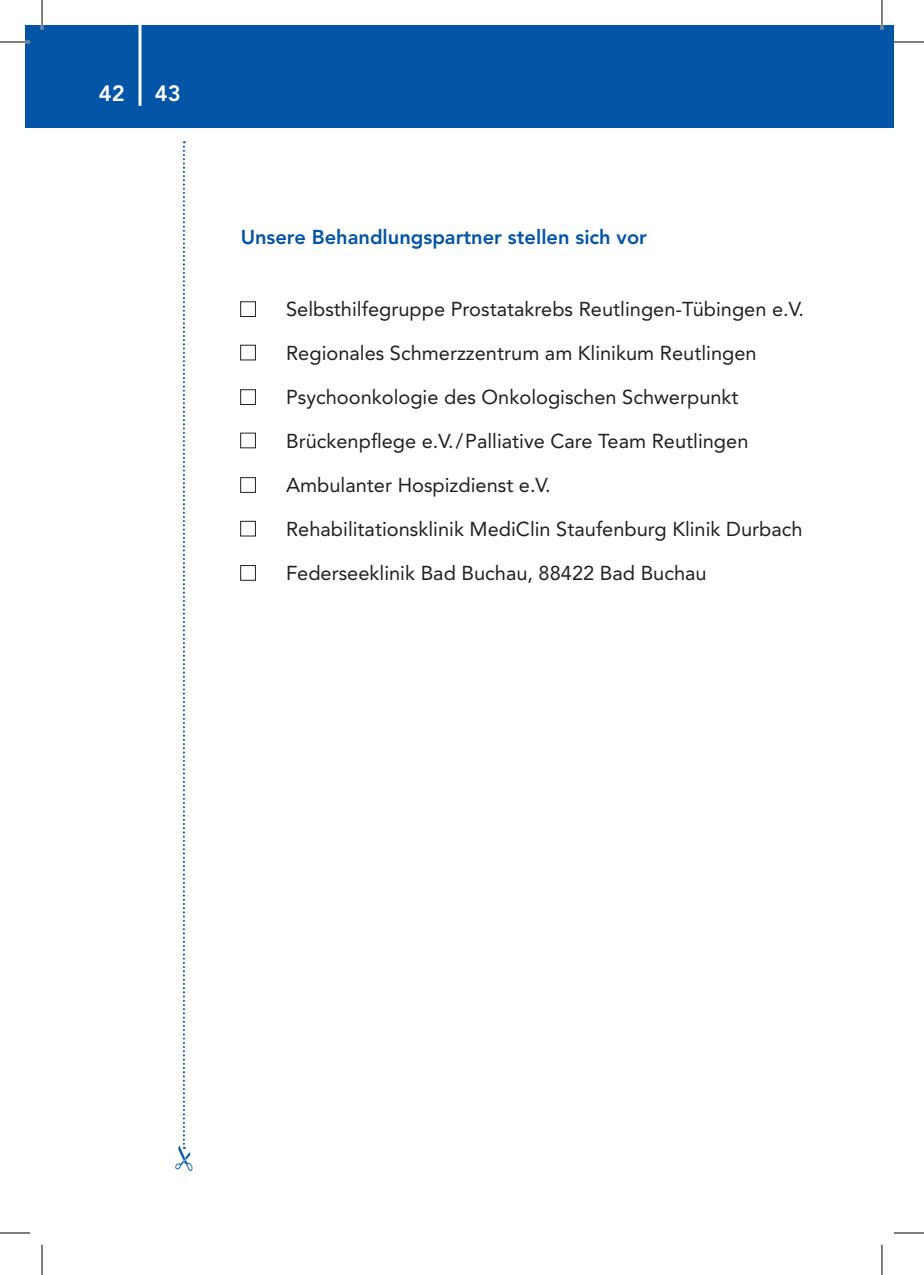
<style>
.page{position:relative;width:924px;height:1275px;background:#fff}
.page>*{position:absolute;margin:0;border:0;box-sizing:border-box;transform-origin:0 0}
.t1{font:800 22px "Avenir LT Std";color:#fff}
.t2{font:20px "Avenir LT Std";color:#231f20}
.t3{font:800 20px "Avenir LT Std";color:#0154a6}
</style>
<div class="page">
<div style="left:25px;top:25px;width:867px;height:102px;background:#0154a6"></div>
<div style="left:240px;top:301px;width:16px;height:16px;border:1px solid #231f20"></div>
<div style="left:240px;top:345px;width:16px;height:15px;border:1px solid #231f20"></div>
<div style="left:240px;top:389px;width:16px;height:16px;border:1px solid #231f20"></div>
<div style="left:240px;top:432px;width:16px;height:16px;border:1px solid #231f20"></div>
<div style="left:240px;top:477px;width:16px;height:16px;border:1px solid #231f20"></div>
<div style="left:240px;top:521px;width:16px;height:15px;border:1px solid #231f20"></div>
<div style="left:240px;top:565px;width:16px;height:16px;border:1px solid #231f20"></div>
<hr style="left:138px;top:25px;width:3px;height:81px;background:#fff">
<hr style="left:0;top:41px;width:30px;height:2px;background:#fff">
<hr style="left:41px;top:0;width:2px;height:30px;background:#fff">
<hr style="left:880px;top:0;width:2px;height:30px;background:#fff">
<hr style="left:0;top:42px;width:30px;height:1px;background:#000">
<hr style="left:893px;top:42px;width:30px;height:1px;background:#000">
<hr style="left:0;top:1232px;width:30px;height:1px;background:#000">
<hr style="left:893px;top:1232px;width:30px;height:1px;background:#000">
<hr style="left:42px;top:0;width:1px;height:30px;background:#000">
<hr style="left:42px;top:1245px;width:1px;height:30px;background:#000">
<hr style="left:881px;top:0;width:1px;height:30px;background:#000">
<hr style="left:881px;top:1245px;width:1px;height:30px;background:#000">
<svg style="left:183px;top:141px;width:3px;height:1008px"></svg>
<p class="t1" style="left:99px;top:80px;width:28px">42</p>
<p class="t1" style="left:155px;top:80px;width:28px">43</p>
<p class="t3" style="left:240px;top:225px;width:407px">Unsere Behandlungspartner stellen sich vor</p>
<p class="t2" style="left:286px;top:298px;width:519px">Selbsthilfegruppe Prostatakrebs Reutlingen-Tübingen e.V.</p>
<p class="t2" style="left:286px;top:342px;width:472px">Regionales Schmerzzentrum am Klinikum Reutlingen</p>
<p class="t2" style="left:286px;top:386px;width:454px">Psychoonkologie des Onkologischen Schwerpunkt</p>
<p class="t2" style="left:286px;top:430px;width:463px">Brückenpflege e.V./Palliative Care Team Reutlingen</p>
<p class="t2" style="left:286px;top:474px;width:266px">Ambulanter Hospizdienst e.V.</p>
<p class="t2" style="left:286px;top:518px;width:517px">Rehabilitationsklinik MediClin Staufenburg Klinik Durbach</p>
<p class="t2" style="left:286px;top:562px;width:422px">Federseeklinik Bad Buchau, 88422 Bad Buchau</p>
</div>
